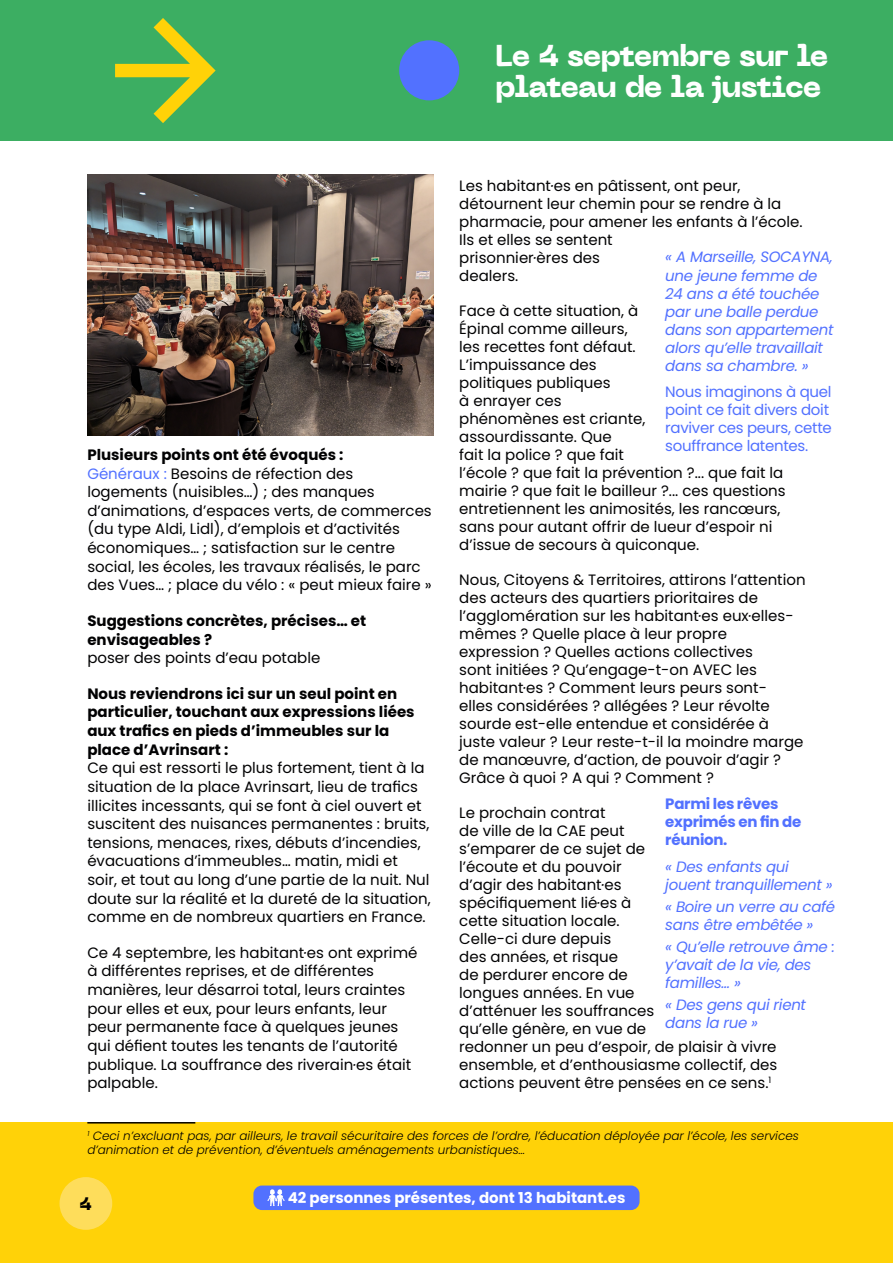
<style>
.page{position:relative;width:893px;height:1263px;background:#fff}
.page>*{position:absolute;margin:0;border:0;box-sizing:border-box;transform-origin:0 0}
.t1{font:800 30px/31.5px "Neue Machina";letter-spacing:-.04em;color:#fff}
.t2{font:800 18px "Neue Machina";color:#000}
.t3{font:15px/18px "Poppins";color:#020203}
.t4{font:italic 15px/18px "Poppins";letter-spacing:-.02em;color:#5271ff}
.t5{font:700 15px/18.6px "Poppins";color:#020203}
.t6{font:15px/18px "Poppins";letter-spacing:-.02em;color:#5271ff}
.t7{font:700 15px "Poppins";color:#fff}
.t8{font:700 15px/18px "Poppins";letter-spacing:-.02em;color:#5271ff}
.t9{font:italic 300 12px/14.4px "Poppins";color:#000}
.s1{font-style:italic}
.s2{font-weight:700}
.s3{color:#5271ff}
</style>
<div class="page">
<div style="left:0;top:1123px;width:893px;height:140px;background:#ffd208"></div>
<div style="left:0;top:0;width:893px;height:141px;background:#3cae62"></div>
<div style="left:399px;top:40px;width:60px;height:60px;background:#5271ff;border-radius:50%"></div>
<hr style="left:87px;top:1122px;width:108px;height:1px;background:#000">
<img style="left:87px;top:175px;width:347px;height:261px">
<div style="left:60px;top:1177px;width:52px;height:53px;background:#fedd5b;border-radius:50%"></div>
<div style="left:253px;top:1185px;width:386px;height:25px;background:#5271ff;border-radius:9px"></div>
<svg style="left:268px;top:1189px;width:17px;height:17px"></svg>
<svg style="left:115px;top:18px;width:101px;height:105px"></svg>
<h1 class="t1" style="left:495px;top:40px;width:335px">Le 4 septembre sur le plateau de la justice</h1>
<p class="t3" style="left:459px;top:176px;width:345px">Les habitant<span class="s1">·</span>es en pâtissent, ont peur, détournent leur chemin pour se rendre à la pharmacie, pour amener les enfants à l’école.<br>Ils et elles se sentent<br>prisonnier<span class="s1">·</span>ères des<br>dealers.</p>
<p class="t3" style="left:459px;top:302px;width:328px">Face à cette situation, à<br>Épinal comme ailleurs,<br>les recettes font défaut.<br>L’impuissance des<br>politiques publiques<br>à enrayer ces<br>phénomènes est criante,<br>assourdissante. Que<br>fait la police ? que fait<br>l’école ? que fait la prévention ?... que fait la mairie ? que fait le bailleur ?... ces questions entretiennent les animosités, les rancœurs, sans pour autant offrir de lueur d’espoir ni d’issue de secours à quiconque.</p>
<p class="t3" style="left:459px;top:571px;width:348px">Nous, Citoyens &amp; Territoires, attirons l’attention des acteurs des quartiers prioritaires de l’agglomération sur les habitant<span class="s1">·</span>es eux<span class="s1">·</span>elles&shy;mêmes ? Quelle place à leur propre expression ? Quelles actions collectives<br>sont initiées ? Qu’engage-t-on AVEC les habitant<span class="s1">·</span>es ? Comment leurs peurs sont-<br>elles considérées ? allégées ? Leur révolte sourde est-elle entendue et considérée à juste valeur ? Leur reste-t-il la moindre marge de manœuvre, d’action, de pouvoir d’agir ?<br>Grâce à quoi ? A qui ? Comment ?</p>
<p class="t3" style="left:459px;top:804px;width:320px">Le prochain contrat<br>de ville de la CAE peut<br>s’emparer de ce sujet de<br>l’écoute et du pouvoir<br>d’agir des habitant<span class="s1">·</span>es<br>spécifiquement lié<span class="s1">·</span>es à<br>cette situation locale.<br>Celle-ci dure depuis<br>des années, et risque<br>de perdurer encore de<br>longues années. En vue<br>d’atténuer les souffrances<br>qu’elle génère, en vue de<br>redonner un peu d’espoir, de plaisir à vivre ensemble, et d’enthousiasme collectif, des actions peuvent être pensées en ce sens.<sup>1</sup></p>
<p class="t4" style="left:665px;top:248px;width:170px">« A Marseille, SOCAYNA, une jeune femme de<br>24 ans a été touchée par une balle perdue dans son appartement alors qu’elle travaillait dans sa chambre. »</p>
<p class="t6" style="left:665px;top:383px;width:168px">Nous imaginons à quel point ce fait divers doit raviver ces peurs, cette souffrance latentes.</p>
<p class="t3" style="left:87px;top:445px;width:346px;line-height:18.6px"><span class="s2">Plusieurs points ont été évoqués :<br></span><span class="s3">Généraux :</span> Besoins de réfection des logements (nuisibles…) ; des manques d’animations, d’espaces verts, de commerces (du type Aldi, Lidl), d’emplois et d’activités économiques… ; satisfaction sur le centre social, les écoles, les travaux réalisés, le parc des Vues… ; place du vélo : « peut mieux faire »</p>
<p class="t5" style="left:87px;top:611px;width:280px">Suggestions concrètes, précises… et envisageables ?</p>
<p class="t3" style="left:87px;top:649px;width:235px">poser des points d’eau potable</p>
<p class="t5" style="left:87px;top:684px;width:329px">Nous reviendrons ici sur un seul point en particulier, touchant aux expressions liées aux trafics en pieds d’immeubles sur la place d’Avrinsart :</p>
<p class="t3" style="left:87px;top:759px;width:345px;line-height:18.6px">Ce qui est ressorti le plus fortement, tient à la situation de la place Avrinsart, lieu de trafics illicites incessants, qui se font à ciel ouvert et suscitent des nuisances permanentes : bruits, tensions, menaces, rixes, débuts d’incendies, évacuations d’immeubles… matin, midi et soir, et tout au long d’une partie de la nuit. Nul doute sur la réalité et la dureté de la situation, comme en de nombreux quartiers en France.</p>
<p class="t3" style="left:87px;top:943px;width:332px;line-height:18.6px">Ce 4 septembre, les habitant<span class="s1">·</span>es ont exprimé à différentes reprises, et de différentes manières, leur désarroi total, leurs craintes pour elles et eux, pour leurs enfants, leur peur permanente face à quelques jeunes qui défient toutes les tenants de l’autorité publique. La souffrance des riverain<span class="s1">·</span>es était palpable.</p>
<p class="t9" style="left:87px;top:1128px;width:713px"><sup>1</sup> Ceci n’excluant pas, par ailleurs, le travail sécuritaire des forces de l’ordre, l’éducation déployée par l’école, les services d’animation et de prévention, d’éventuels aménagements urbanistiques…</p>
<p class="t8" style="left:665px;top:795px;width:138px">Parmi les rêves exprimés en fin de réunion.</p>
<p class="t4" style="left:665px;top:857px;width:169px">« Des enfants qui jouent tranquillement »</p>
<p class="t4" style="left:665px;top:898px;width:171px">« Boire un verre au café sans être embêtée »</p>
<p class="t4" style="left:665px;top:938px;width:171px">« Qu’elle retrouve âme : y’avait de la vie, des familles… »</p>
<p class="t4" style="left:665px;top:996px;width:142px">« Des gens qui rient dans la rue »</p>
<p class="t2" style="left:80px;top:1192px;width:14px">4</p>
<p class="t7" style="left:288px;top:1189px;width:339px">42 personnes présentes, dont 13 habitant.es</p>
</div>
